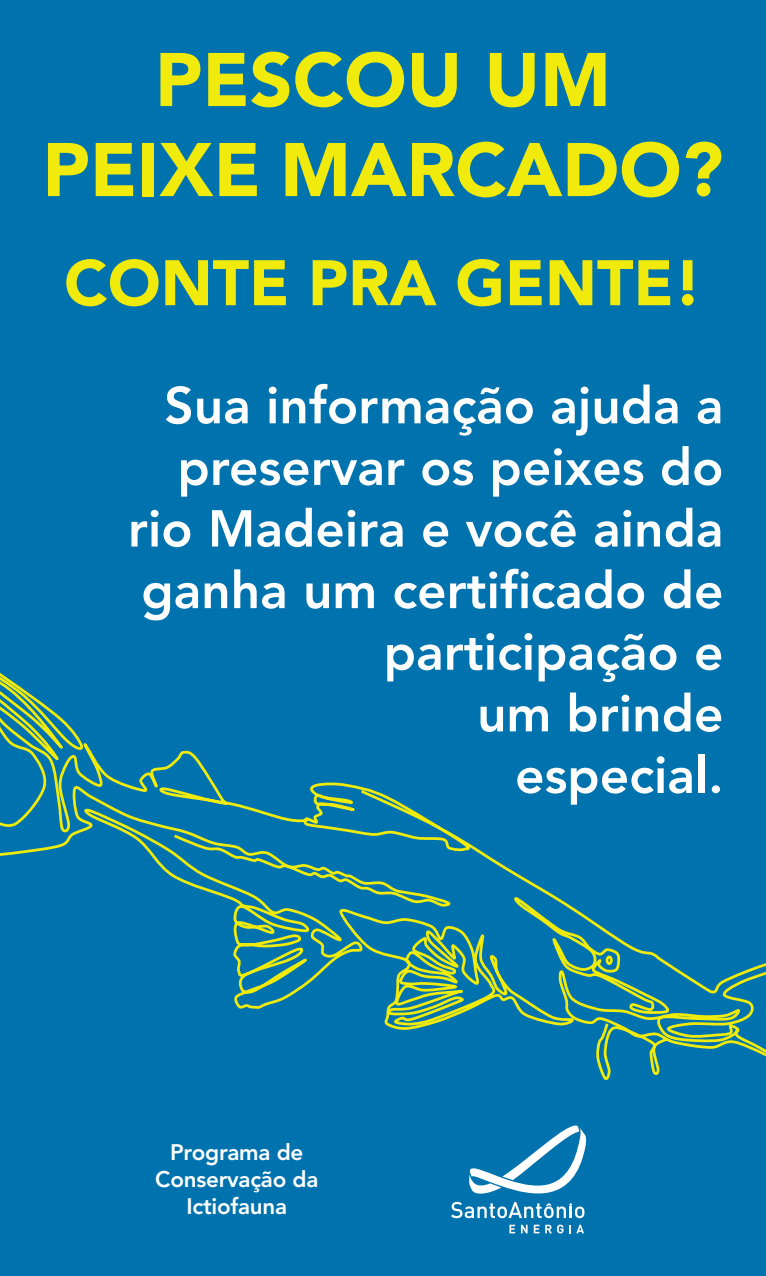
<style>
.page{position:relative;width:766px;height:1276px;background:#fff}
.page>*{position:absolute;margin:0;border:0;box-sizing:border-box;transform-origin:0 0}
.t1{font:900 75px/90px "Avenir LT Std";color:#f0ea0d;text-align:center}
.t2{font:900 63.6px "Avenir LT Std";color:#f0ea0d}
.t3{font:800 51.33px/61.6px "Avenir LT Std";color:#fff;text-align:right}
.t4{font:800 22.35px/26.8px "Avenir LT Std";letter-spacing:-.01em;color:#fff;text-align:center}
</style>
<div class="page">
<div style="left:0;top:0;width:765px;height:1275px;background:#0073ae"></div>
<svg style="left:0;top:673px;width:765px;height:407px"></svg>
<svg style="left:509px;top:1224px;width:6px;height:9px"></svg>
<svg style="left:521px;top:1224px;width:6px;height:9px"></svg>
<svg style="left:533px;top:1224px;width:6px;height:9px"></svg>
<svg style="left:545px;top:1224px;width:6px;height:9px"></svg>
<svg style="left:557px;top:1224px;width:6px;height:9px"></svg>
<svg style="left:569px;top:1224px;width:15px;height:9px"></svg>
<svg style="left:451px;top:1125px;width:135px;height:93px"></svg>
<h1 class="t1" style="left:43px;top:35px;width:682px">PESCOU UM<br>PEIXE MARCADO?</h1>
<p class="t2" style="left:64px;top:245px;width:639px">CONTE PRA GENTE!</p>
<p class="t3" style="left:128px;top:375px;width:597px">Sua informação ajuda a preservar os peixes do rio Madeira e você ainda ganha um certificado de participação e<br>um brinde<br>especial.</p>
<p class="t4" style="left:155px;top:1139px;width:165px">Programa de<br>Conservação da<br>Ictiofauna</p>
</div>
